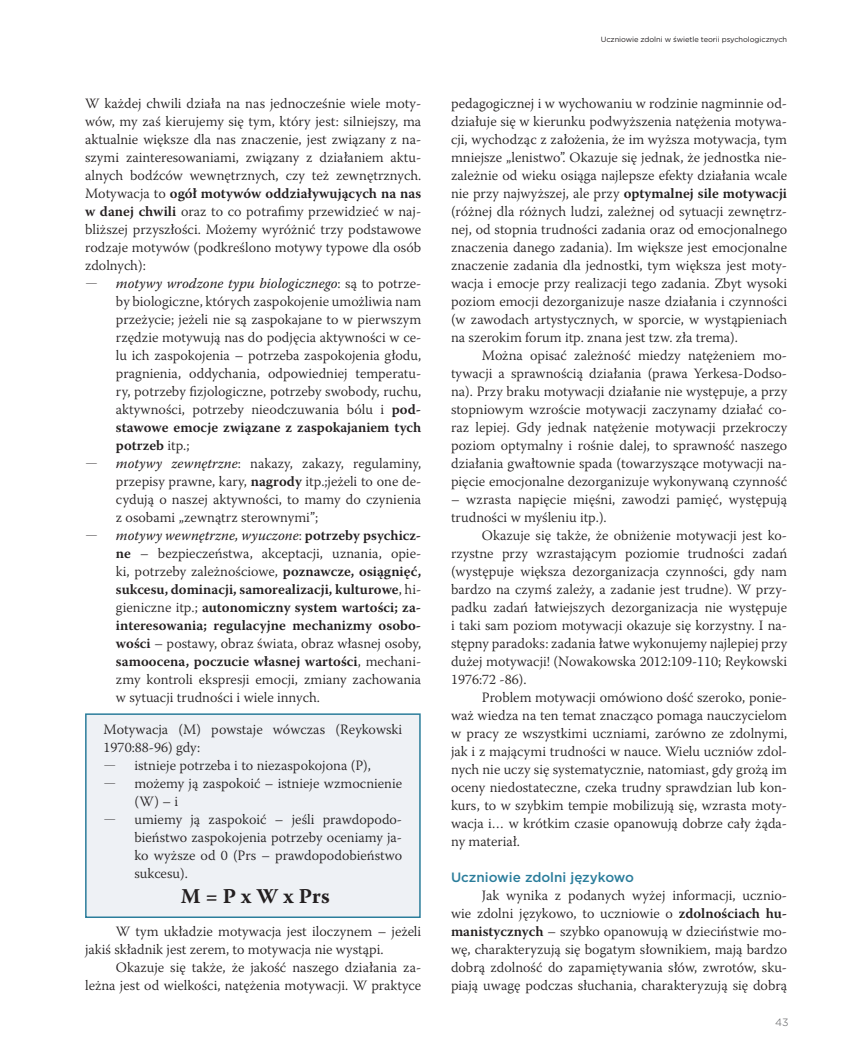
<style>
.page{position:relative;width:851px;height:1063px;background:#fff}
.page>*{position:absolute;margin:0;border:0;box-sizing:border-box;transform-origin:0 0}
.t1{font:700 21px "Warnock Pro";color:#231f20}
.txt_wcięcie{font:300 14.25px/18px "Warnock Pro";color:#231f20;text-align:justify}
.śródtyt{font:500 13.5px "Gotham";color:#2b7d9b}
.t2{font:300 10.5px "Gotham";color:#57585a}
.t3{font:7.5px "Gotham";letter-spacing:-.01em;color:#231f20}
.s1{font-weight:600}
.s2{font-family:"Gotham";font-weight:200}
.s3{font-weight:400;font-style:italic}
</style>
<div class="page">
<div style="left:86px;top:714px;width:334px;height:203px;background:#eef1f5"></div>
<div style="left:85px;top:713px;width:335px;height:205px;border:2px solid #2b7d9b"></div>
<p class="txt_wcięcie" style="left:85px;top:94px;width:337px">W każdej chwili działa na nas jednocześnie wiele moty&shy;wów, my zaś kierujemy się tym, który jest: silniejszy, ma aktualnie większe dla nas znaczenie, jest związany z na&shy;szymi zainteresowaniami, związany z działaniem aktu&shy;alnych bodźców wewnętrznych, czy też zewnętrznych.<br>Motywacja to <span class="s1">ogół motywów oddziaływujących na nas w danej chwili</span> oraz to co potrafimy przewidzieć w naj&shy;bliższej przyszłości. Możemy wyróżnić trzy podstawowe rodzaje motywów (podkreślono motywy typowe dla osób zdolnych):</p>
<p class="txt_wcięcie" style="left:116px;top:274px;width:307px;text-indent:-31px"><span class="s2">—</span> <span class="s3">motywy wrodzone typu biologicznego</span>: są to potrze&shy;by biologiczne, których zaspokojenie umożliwia nam przeżycie; jeżeli nie są zaspokajane to w pierwszym rzędzie motywują nas do podjęcia aktywności w ce&shy;lu ich zaspokojenia – potrzeba zaspokojenia głodu, pragnienia, oddychania, odpowiedniej temperatu&shy;ry, potrzeby fizjologiczne, potrzeby swobody, ruchu, aktywności, potrzeby nieodczuwania bólu i <span class="s1">pod&shy;stawowe emocje związane z zaspokajaniem tych potrzeb</span> itp.;</p>
<p class="txt_wcięcie" style="left:116px;top:454px;width:307px;text-indent:-31px"><span class="s2">—</span> <span class="s3">motywy zewnętrzne</span>: nakazy, zakazy, regulaminy, przepisy prawne, kary, <span class="s1">nagrody</span> itp.;jeżeli to one de&shy;cydują o naszej aktywności, to mamy do czynienia z osobami „zewnątrz sterownymi”;</p>
<p class="txt_wcięcie" style="left:116px;top:526px;width:307px;text-indent:-31px"><span class="s2">—</span> <span class="s3">motywy wewnętrzne, wyuczone</span>: <span class="s1">potrzeby psychicz&shy;ne</span> – bezpieczeństwa, akceptacji, uznania, opie&shy;ki, potrzeby zależnościowe, <span class="s1">poznawcze, osiągnięć, sukcesu, dominacji, samorealizacji, kulturowe</span>, hi&shy;gieniczne itp.; <span class="s1">autonomiczny system wartości; za&shy;interesowania; regulacyjne mechanizmy osobo&shy;wości</span> – postawy, obraz świata, obraz własnej osoby, <span class="s1">samoocena, poczucie własnej wartości</span>, mechani&shy;zmy kontroli ekspresji emocji, zmiany zachowania w sytuacji trudności i wiele innych.</p>
<p class="txt_wcięcie" style="left:104px;top:720px;width:300px">Motywacja (M) powstaje wówczas (Reykowski<br>1970:88-96) gdy:</p>
<p class="txt_wcięcie" style="left:104px;top:756px;width:269px"><span class="s2">—</span> istnieje potrzeba i to niezaspokojona (P),</p>
<p class="txt_wcięcie" style="left:134px;top:774px;width:269px;text-indent:-31px"><span class="s2">—</span> możemy ją zaspokoić – istnieje wzmocnienie (W) – i</p>
<p class="txt_wcięcie" style="left:134px;top:810px;width:269px;text-indent:-31px"><span class="s2">—</span> umiemy ją zaspokoić – jeśli prawdopodo&shy;bieństwo zaspokojenia potrzeby oceniamy ja&shy;ko wyższe od 0 (Prs – prawdopodobieństwo sukcesu).</p>
<p class="t1" style="left:181px;top:884px;width:150px">M = P x W x Prs</p>
<p class="txt_wcięcie" style="left:85px;top:922px;width:337px;text-indent:31px">W tym układzie motywacja jest iloczynem – jeżeli jakiś składnik jest zerem, to motywacja nie wystąpi.</p>
<p class="txt_wcięcie" style="left:85px;top:958px;width:337px;text-align:right">Okazuje się także, że jakość naszego działania za&shy;leżna jest od wielkości, natężenia motywacji. W praktyce</p>
<p class="t3" style="left:600px;top:35px;width:188px">Uczniowie zdolni w świetle teorii psychologicznych</p>
<p class="txt_wcięcie" style="left:451px;top:94px;width:337px">pedagogicznej i w wychowaniu w rodzinie nagminnie od&shy;działuje się w kierunku podwyższenia natężenia motywa&shy;cji, wychodząc z założenia, że im wyższa motywacja, tym mniejsze „lenistwo”. Okazuje się jednak, że jednostka nie&shy;zależnie od wieku osiąga najlepsze efekty działania wcale nie przy najwyższej, ale przy <span class="s1">optymalnej sile motywacji </span>(różnej dla różnych ludzi, zależnej od sytuacji zewnętrz&shy;nej, od stopnia trudności zadania oraz od emocjonalnego znaczenia danego zadania). Im większe jest emocjonalne znaczenie zadania dla jednostki, tym większa jest moty&shy;wacja i emocje przy realizacji tego zadania. Zbyt wysoki poziom emocji dezorganizuje nasze działania i czynności (w zawodach artystycznych, w sporcie, w wystąpieniach na szerokim forum itp. znana jest tzw. zła trema).</p>
<p class="txt_wcięcie" style="left:451px;top:346px;width:337px;text-indent:31px">Można opisać zależność miedzy natężeniem mo&shy;tywacji a sprawnością działania (prawa Yerkesa-Dodso&shy;na). Przy braku motywacji działanie nie występuje, a przy stopniowym wzroście motywacji zaczynamy działać co&shy;raz lepiej. Gdy jednak natężenie motywacji przekroczy poziom optymalny i rośnie dalej, to sprawność naszego działania gwałtownie spada (towarzyszące motywacji na&shy;pięcie emocjonalne dezorganizuje wykonywaną czynność</p>
<p class="txt_wcięcie" style="left:451px;top:490px;width:337px">– wzrasta napięcie mięśni, zawodzi pamięć, występują trudności w myśleniu itp.).</p>
<p class="txt_wcięcie" style="left:451px;top:526px;width:337px;text-indent:31px">Okazuje się także, że obniżenie motywacji jest ko&shy;rzystne przy wzrastającym poziomie trudności zadań (występuje większa dezorganizacja czynności, gdy nam bardzo na czymś zależy, a zadanie jest trudne). W przy&shy;padku zadań łatwiejszych dezorganizacja nie występuje i taki sam poziom motywacji okazuje się korzystny. I na&shy;stępny paradoks: zadania łatwe wykonujemy najlepiej przy dużej motywacji! (Nowakowska 2012:109-110; Reykowski 1976:72 -86).</p>
<p class="txt_wcięcie" style="left:451px;top:688px;width:337px;text-indent:31px">Problem motywacji omówiono dość szeroko, ponie&shy;waż wiedza na ten temat znacząco pomaga nauczycielom w pracy ze wszystkimi uczniami, zarówno ze zdolnymi, jak i z mającymi trudności w nauce. Wielu uczniów zdol&shy;nych nie uczy się systematycznie, natomiast, gdy grożą im oceny niedostateczne, czeka trudny sprawdzian lub kon&shy;kurs, to w szybkim tempie mobilizują się, wzrasta moty&shy;wacja i… w krótkim czasie opanowują dobrze cały żąda&shy;ny materiał.</p>
<p class="śródtyt" style="left:451px;top:868px;width:184px">Uczniowie zdolni językowo</p>
<p class="txt_wcięcie" style="left:451px;top:886px;width:337px;text-indent:31px">Jak wynika z podanych wyżej informacji, ucznio&shy;wie zdolni językowo, to uczniowie o <span class="s1">zdolnościach hu&shy;manistycznych</span> – szybko opanowują w dzieciństwie mo&shy;wę, charakteryzują się bogatym słownikiem, mają bardzo dobrą zdolność do zapamiętywania słów, zwrotów, sku&shy;piają uwagę podczas słuchania, charakteryzują się dobrą</p>
<p class="t2" style="left:775px;top:1016px;width:15px">43</p>
</div>
